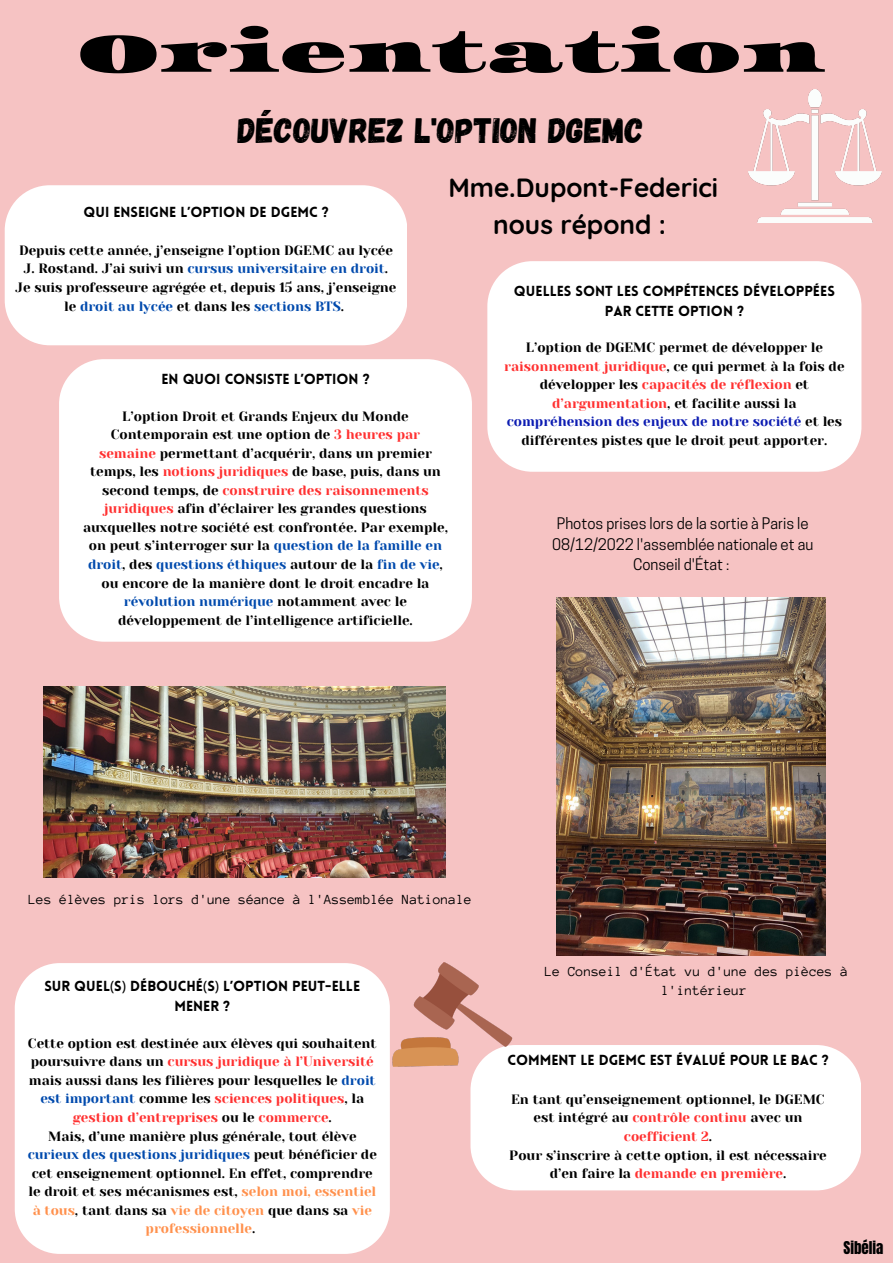
<style>
.page{position:relative;width:893px;height:1263px;background:#f6c3c3}
.page>*{position:absolute;margin:0;border:0;box-sizing:border-box;transform-origin:0 0}
.t1{font:55.5px "Asset";color:#000}
.t2{font:35.25px "Gagalin";color:#000}
.t3{font:700 26.25px/36.6px "Quicksand";color:#000;text-align:center}
.t4{font:15px/20.9px "Cooper Hewitt";color:#000;text-align:center}
.t5{font:15px "Anton";color:#000}
.t6{font:900 14.25px/19.6px "Lovelo";color:#000;text-align:center}
.t7{font:14.25px/19.6px "Anonymous Pro";color:#000}
.t8{font:13.5px/18.6px "Yeseva One";color:#000;text-align:center}
.s1{color:#004aad}
.s2{color:#ff3131}
.s3{color:#0c1cb2}
.s4{font-family:"Noto Sans";font-weight:400}
.s5{color:#ff914d}
</style>
<div class="page">
<div style="left:5px;top:185px;width:402px;height:160px;background:#fff"></div>
<div style="left:470px;top:1045px;width:391px;height:145px;background:#fff"></div>
<div style="left:15px;top:963px;width:375px;height:291px;background:#fff"></div>
<div style="left:59px;top:359px;width:413px;height:283px;background:#fff"></div>
<div style="left:487px;top:261px;width:374px;height:210px;background:#fff"></div>
<img style="left:748px;top:89px;width:133px;height:133px">
<img style="left:392px;top:962px;width:120px;height:104px">
<img style="left:556px;top:597px;width:269px;height:358px">
<img style="left:43px;top:687px;width:403px;height:190px">
<p class="t1" style="left:77px;top:18px;width:749px">Orientation</p>
<p class="t2" style="left:238px;top:108px;width:407px">DÉCOUVREZ L'OPTION DGEMC</p>
<p class="t3" style="left:448px;top:169px;width:271px">Mme.Dupont-Federici nous répond :</p>
<p class="t6" style="left:83px;top:204px;width:247px">QUI ENSEIGNE L’OPTION DE DGEMC ?</p>
<p class="t8" style="left:16px;top:241px;width:382px">Depuis cette année, j’enseigne l’option DGEMC au lycée J. Rostand. J’ai suivi un <span class="s1">cursus universitaire en droit</span>.<br>Je suis professeure agrégée et, depuis 15 ans, j’enseigne le <span class="s1">droit au lycée</span> et dans les <span class="s1">sections BTS</span>.</p>
<p class="t6" style="left:514px;top:282px;width:322px">QUELLES SONT LES COMPÉTENCES DÉVELOPPÉES<br>PAR CETTE OPTION ?</p>
<p class="t8" style="left:504px;top:338px;width:342px">L’option de DGEMC permet de développer le <span class="s2">raisonnement juridique</span>, ce qui permet à la fois de développer les <span class="s2">capacités de réflexion</span> et <span class="s2">d’argumentation</span>, et facilite aussi la <span class="s3">compréhension des enjeux de notre société</span> et les différentes pistes que le droit peut apporter.</p>
<p class="t6" style="left:161px;top:370px;width:210px">EN QUOI CONSISTE L’OPTION ?</p>
<p class="t8" style="left:83px;top:407px;width:366px">L’option Droit et Grands Enjeux du Monde Contemporain est une option de <span class="s2">3 heures par semaine</span> permettant d’acquérir, dans un premier temps, les <span class="s2">notions juridiques</span> de base, puis, dans un second temps, de <span class="s2">construire des raisonnements juridiques</span> afin d’éclairer les grandes questions auxquelles notre société est confrontée. Par exemple, on peut s’interroger sur la <span class="s1">question de la famille en droit</span>, des <span class="s1">questions éthiques</span> autour de la <span class="s1">fin de vie</span>, ou encore de la manière dont le droit encadre la <span class="s1">révolution numérique</span> notamment avec le développement de l’intelligence artificielle.</p>
<p class="t4" style="left:552px;top:515px;width:263px">Photos prises lors de la sortie à Paris le<br>08/12/2022 l'assemblée nationale et au<br>Conseil d'État :</p>
<p class="t7" style="left:28px;top:890px;width:445px">Les élèves pris lors d'une séance à l'Assemblée Nationale</p>
<p class="t6" style="left:44px;top:978px;width:317px">SUR QUEL<span class="s4">(</span>S<span class="s4">)</span> DÉBOUCHÉ<span class="s4">(</span>S<span class="s4">)</span> L’OPTION PEUT-ELLE<br>MENER ?</p>
<p class="t8" style="left:28px;top:1034px;width:350px">Cette option est destinée aux élèves qui souhaitent poursuivre dans un <span class="s2">cursus juridique à l’Université </span>mais aussi dans les filières pour lesquelles le <span class="s1">droit est important</span> comme les <span class="s2">sciences politiques</span>, la <span class="s2">gestion d’entreprises</span> ou le <span class="s2">commerce</span>.</p>
<p class="t8" style="left:28px;top:1127px;width:351px">Mais, d’une manière plus générale, tout élève <span class="s1">curieux des questions juridiques</span> peut bénéficier de cet enseignement optionnel. En effet, comprendre le droit et ses mécanismes est, <span class="s5">selon moi, essentiel à tous</span>, tant dans sa <span class="s5">vie de citoyen</span> que dans sa <span class="s5">vie professionnelle</span>.</p>
<p class="t7" style="left:661px;top:961px;width:188px;text-indent:-117px">Le Conseil d'État vu d'une des pièces à l'intérieur</p>
<p class="t6" style="left:507px;top:1052px;width:323px">COMMENT LE DGEMC EST ÉVALUÉ POUR LE BAC ?</p>
<p class="t8" style="left:511px;top:1090px;width:315px">En tant qu’enseignement optionnel, le DGEMC est intégré au <span class="s2">contrôle continu</span> avec un <span class="s2">coefficient 2</span>.</p>
<p class="t8" style="left:509px;top:1146px;width:319px">Pour s’inscrire à cette option, il est nécessaire d’en faire la <span class="s2">demande en première</span>.</p>
<p class="t5" style="left:843px;top:1237px;width:41px">Sibélia</p>
</div>
